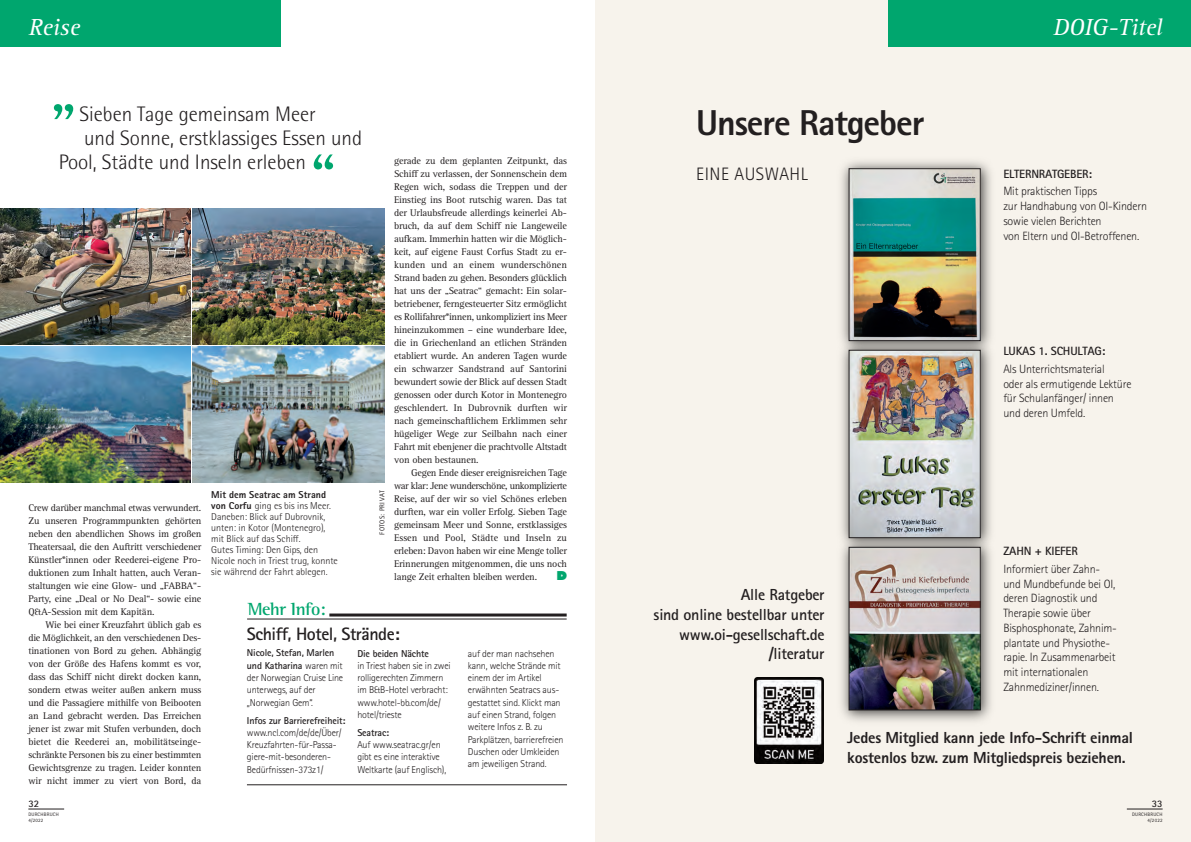
<style>
.page{position:relative;width:1191px;height:842px;background:#fff}
.page>*{position:absolute;margin:0;border:0;box-sizing:border-box;transform-origin:0 0}
.t1{font:700 59px "Rotis Serif Std";color:#00a66e}
.t2{font:800 36px "Agfa Rotis Sans Serif";letter-spacing:-.03em;color:#231f20}
.t3{font:italic 24px "Rotis Serif Std";color:#fff}
.t4{font:300 21px "Rotis Semi Sans Pro";color:#231f20}
.t5{font:700 18px "Agfa Rotis Sans Serif";letter-spacing:-.025em;color:#231f20}
.t6{font:300 18px "Agfa Rotis Sans Serif";letter-spacing:.03em;color:#231f20}
.t7{font:700 18px "Rotis Semi Serif Std";letter-spacing:-.025em;color:#00a66e}
.t8{font:800 16px/19.2px "Agfa Rotis Sans Serif";letter-spacing:-.015em;color:#231f20}
.t9{font:700 16px/19.6px "Agfa Rotis Sans Serif";letter-spacing:-.015em;color:#231f20;text-align:right}
.t10{font:300 12px/14.7px "Agfa Rotis Sans Serif";letter-spacing:-.015em;color:#231f20}
.t11{font:700 12px "Agfa Rotis Sans Serif";letter-spacing:-.015em;color:#231f20}
.t12{font:800 12px "Gill Sans";color:#00a66e}
.t13{font:10px/13px "Rotis Serif Std";letter-spacing:-.015em;color:#231f20;text-align:justify}
.t14{font:300 10px/12.3px "Agfa Rotis Sans Serif";letter-spacing:-.015em;color:#231f20}
.t15{font:300 10px/11px "Rotis Semi Sans Pro";color:#231f20}
.t16{font:700 10px "Agfa Rotis Sans Serif";color:#231f20}
.t17{font:7px "Agfa Rotis Sans Serif";letter-spacing:.05em;color:#231f20}
.t18{font:5px "Agfa Rotis Sans Serif";letter-spacing:.05em;color:#231f20}
.s1{font-family:"Agfa Rotis Sans Serif";font-weight:800}
.s2{font-weight:700}
</style>
<div class="page">
<div style="left:595px;top:0;width:596px;height:842px;background:#f7f3ec"></div>
<hr style="left:28px;top:809px;width:36px;height:1px;background:#231f20">
<div style="left:0;top:0;width:281px;height:46px;background:#00a66e"></div>
<hr style="left:1126px;top:809px;width:36px;height:1px;background:#231f20">
<hr style="left:247px;top:613px;width:319px;height:3px;background:#231f20">
<hr style="left:247px;top:618px;width:319px;height:1px;background:#231f20">
<div style="left:244px;top:597px;width:85px;height:20px;background:#fff"></div>
<hr style="left:247px;top:784px;width:320px;height:1px;background:#231f20">
<img style="left:0;top:209px;width:190px;height:135px">
<img style="left:192px;top:346px;width:192px;height:136px">
<img style="left:0;top:346px;width:190px;height:136px">
<img style="left:192px;top:209px;width:192px;height:135px">
<div style="left:888px;top:0;width:303px;height:46px;background:#00a66e"></div>
<img style="left:841px;top:161px;width:150px;height:177px">
<img style="left:851px;top:170px;width:127px;height:168px">
<img style="left:841px;top:338px;width:150px;height:197px">
<img style="left:851px;top:352px;width:127px;height:183px">
<img style="left:841px;top:535px;width:150px;height:187px">
<img style="left:851px;top:549px;width:127px;height:159px">
<div style="left:849px;top:547px;width:131px;height:163px;border:1px solid #231f20"></div>
<img style="left:754px;top:677px;width:70px;height:86px">
<p class="t3" style="left:28px;top:19px;width:53px">Reise</p>
<p class="t1" style="left:50px;top:71px;width:28px">„</p>
<p class="t4" style="left:79px;top:106px;width:238px">Sieben Tage gemeinsam Meer</p>
<p class="t4" style="left:84px;top:130px;width:280px">und Sonne, erstklassiges Essen und</p>
<p class="t4" style="left:59px;top:154px;width:249px">Pool, Städte und Inseln erleben</p>
<p class="t1" style="left:310px;top:153px;width:28px">“</p>
<p class="t13" style="left:394px;top:156px;width:174px">gerade zu dem geplanten Zeitpunkt, das Schiff zu verlassen, der Sonnenschein dem Regen wich, sodass die Treppen und der Einstieg ins Boot rutschig waren. Das tat der Urlaubsfreude allerdings keinerlei Ab&shy;bruch, da auf dem Schiff nie Langeweile aufkam. Immerhin hatten wir die Möglich&shy;keit, auf eigene Faust Corfus Stadt zu er&shy;kunden und an einem wunderschönen Strand baden zu gehen. Besonders glücklich hat uns der „Seatrac“ gemacht: Ein solar&shy;betriebener, ferngesteuerter Sitz ermöglicht es Rollifahrer*innen, unkompliziert ins Meer hineinzukommen – eine wunderbare Idee, die in Griechenland an etlichen Stränden etabliert wurde. An anderen Tagen wurde ein schwarzer Sandstrand auf Santorini bewundert sowie der Blick auf dessen Stadt genossen oder durch Kotor in Montenegro geschlendert. In Dubrovnik durften wir nach gemeinschaftlichem Erklimmen sehr hügeliger Wege zur Seilbahn nach einer Fahrt mit ebenjener die prachtvolle Altstadt von oben bestaunen.</p>
<p class="t13" style="left:394px;top:467px;width:174px;text-indent:17px">Gegen Ende dieser ereignisreichen Tage war klar: Jene wunderschöne, unkomplizierte Reise, auf der wir so viel Schönes erleben durften, war ein voller Erfolg. Sieben Tage gemeinsam Meer und Sonne, erstklassiges Essen und Pool, Städte und Inseln zu erleben: Davon haben wir eine Menge toller Erinnerungen mitgenommen, die uns noch lange Zeit erhalten bleiben werden.</p>
<p class="t15" style="left:211px;top:490px;width:128px"><span class="s1">Mit dem Seatrac am Strand von Corfu</span> ging es bis ins Meer.<br>Daneben: Blick auf Dubrovnik, unten: in Kotor (Montenegro), mit Blick auf das Schiff.<br>Gutes Timing: Den Gips, den<br>Nicole noch in Triest trug, konnte sie während der Fahrt ablegen.</p>
<p class="t17" style="left:379px;top:535px;width:46px;rotate:-90deg">FOTOS: PRIVAT</p>
<p class="t13" style="left:28px;top:502px;width:174px">Crew darüber manchmal etwas verwundert.<br>Zu unseren Programmpunkten gehörten neben den abendlichen Shows im großen Theatersaal, die den Auftritt verschiedener Künstler*innen oder Reederei-eigene Pro&shy;duktionen zum Inhalt hatten, auch Veran&shy;staltungen wie eine Glow- und „FABBA“- Party, eine „Deal or No Deal“- sowie eine Q&amp;A-Session mit dem Kapitän.</p>
<p class="t13" style="left:28px;top:619px;width:174px;text-indent:17px">Wie bei einer Kreuzfahrt üblich gab es die Möglichkeit, an den verschiedenen Des&shy;tinationen von Bord zu gehen. Abhängig von der Größe des Hafens kommt es vor, dass das Schiff nicht direkt docken kann, sondern etwas weiter außen ankern muss und die Passagiere mithilfe von Beibooten an Land gebracht werden. Das Erreichen jener ist zwar mit Stufen verbunden, doch bietet die Reederei an, mobilitätseinge&shy;schränkte Personen bis zu einer bestimmten Gewichtsgrenze zu tragen. Leider konnten wir nicht immer zu viert von Bord, da</p>
<p class="t12" style="left:556px;top:571px;width:12px">D</p>
<p class="t7" style="left:248px;top:602px;width:80px">Mehr Info:</p>
<p class="t5" style="left:247px;top:628px;width:154px">Schiff, Hotel, Strände:</p>
<p class="t14" style="left:247px;top:648px;width:98px"><span class="s2">Nicole, Stefan, Marlen und Katharina</span> waren mit der Norwegian Cruise Line unterwegs, auf der „Norwegian Gem“.</p>
<p class="t14" style="left:247px;top:715px;width:100px"><span class="s2">Infos zur Barrierefreiheit: </span>www.ncl.com/de/de/Über/<br>Kreuzfahrten-für-Passa&shy;giere-mit-besonderen-<br>Bedürfnissen-373z1/</p>
<p class="t14" style="left:357px;top:648px;width:95px"><span class="s2">Die beiden Nächte<br></span>in Triest haben sie in zwei rolligerechten Zimmern im B&amp;B-Hotel verbracht: www.hotel-bb.com/de/ hotel/trieste</p>
<p class="t14" style="left:357px;top:727px;width:90px"><span class="s2">Seatrac:<br></span>Auf www.seatrac.gr/en gibt es eine interaktive<br>Weltkarte (auf Englisch),</p>
<p class="t14" style="left:468px;top:648px;width:97px">auf der man nachsehen kann, welche Strände mit einem der im Artikel erwähnten Seatracs aus&shy;gestattet sind. Klickt man auf einen Strand, folgen weitere Infos z. B. zu<br>Parkplätzen, barrierefreien<br>Duschen oder Umkleiden am jeweiligen Strand.</p>
<p class="t16" style="left:28px;top:800px;width:12px">32</p>
<p class="t18" style="left:28px;top:812px;width:32px">DURCHBRUCH</p>
<p class="t18" style="left:28px;top:818px;width:17px">4/2022</p>
<p class="t2" style="left:696px;top:110px;width:230px">Unsere Ratgeber</p>
<p class="t6" style="left:696px;top:168px;width:113px">EINE AUSWAHL</p>
<p class="t9" style="left:653px;top:587px;width:172px">Alle Ratgeber<br>sind online bestellbar unter www.oi-gesellschaft.de /literatur</p>
<p class="t3" style="left:1053px;top:19px;width:111px">DOIG-Titel</p>
<p class="t11" style="left:1003px;top:169px;width:90px">ELTERNRATGEBER:</p>
<p class="t10" style="left:1003px;top:185px;width:145px">Mit praktischen Tipps<br>zur Handhabung von OI-Kindern sowie vielen Berichten<br>von Eltern und OI-Betroffenen.</p>
<p class="t11" style="left:1003px;top:347px;width:103px">LUKAS 1. SCHULTAG:</p>
<p class="t10" style="left:1003px;top:362px;width:130px">Als Unterrichtsmaterial<br>oder als ermutigende Lektüre für Schulanfänger/ innen und deren Umfeld.</p>
<p class="t11" style="left:1003px;top:547px;width:76px">ZAHN + KIEFER</p>
<p class="t10" style="left:1003px;top:563px;width:115px">Informiert über Zahn&shy;und Mundbefunde bei OI, deren Diagnostik und<br>Therapie sowie über<br>Bisphosphonate, Zahnim&shy;plantate und Physiothe&shy;rapie. In Zusammenarbeit mit internationalen<br>Zahnmediziner/innen.</p>
<p class="t8" style="left:847px;top:730px;width:287px">Jedes Mitglied kann jede Info-Schrift einmal kostenlos bzw. zum Mitgliedspreis beziehen.</p>
<p class="t16" style="left:1151px;top:800px;width:12px">33</p>
<p class="t18" style="left:1132px;top:812px;width:32px">DURCHBRUCH</p>
<p class="t18" style="left:1147px;top:818px;width:17px">4/2022</p>
</div>
